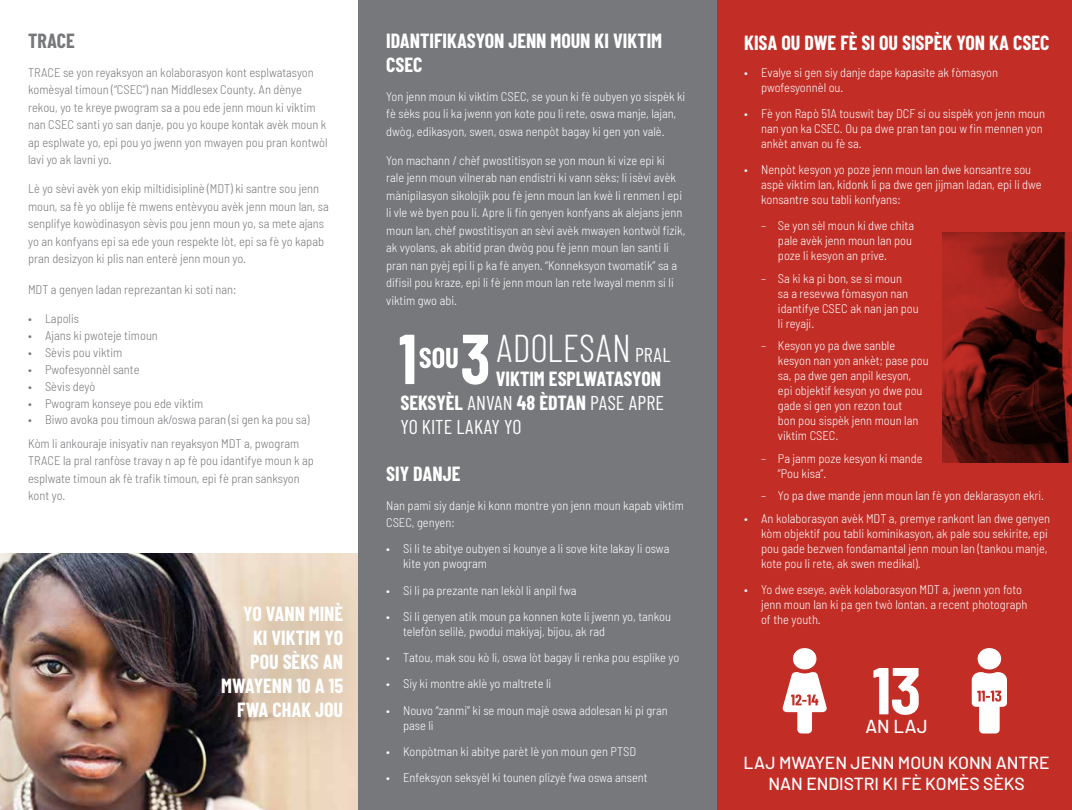
<style>
.page{position:relative;width:1072px;height:810px;background:#fff}
.page>*{position:absolute;margin:0;border:0;box-sizing:border-box;transform-origin:0 0}
.t1{font:700 66.25px "Barlow Condensed";color:#fff}
.t2{font:300 38.75px "Barlow Condensed";letter-spacing:-.005em;color:#fff}
.t3{font:700 20px/24px "Barlow Condensed";letter-spacing:-.005em;color:#fff}
.t4{font:700 20px "Barlow Condensed";letter-spacing:-.005em;color:#77787b}
.t5{font:500 18.75px "Barlow";color:#fff}
.t6{font:500 17.5px/21px "Barlow";color:#fff;text-align:center}
.t7{font:300 semi-condensed 12.5px/15px "Barlow";color:#fff}
.t8{font:300 semi-condensed 12.5px/17.5px "Barlow";color:#77787b}
.s1{font-weight:400;font-size:20px}
.s2{font-weight:400}
</style>
<div class="page">
<div style="left:707px;top:0;width:365px;height:810px;background:#c22d26"></div>
<img style="left:0;top:554px;width:358px;height:256px">
<div style="left:181px;top:563px;width:205px;height:197px;background:#594831;opacity:.44"></div>
<div style="left:358px;top:0;width:358px;height:810px;background:#77787b"></div>
<svg style="left:782px;top:648px;width:45px;height:86px"></svg>
<svg style="left:971px;top:648px;width:36px;height:86px"></svg>
<svg style="left:400px;top:335px;width:88px;height:49px"></svg>
<img style="left:942px;top:232px;width:130px;height:230px">
<h3 class="t4" style="left:28px;top:29px;width:48px">TRACE</h3>
<p class="t8" style="left:28px;top:63px;width:301px">TRACE se yon reyaksyon an kolaborasyon kont esplwatasyon komèsyal timoun (“CSEC”) nan Middlesex County. An dènye rekou, yo te kreye pwogram sa a pou ede jenn moun ki viktim nan CSEC santi yo san danje, pou yo koupe kontak avèk moun k ap esplwate yo, epi pou yo jwenn yon mwayen pou pran kontwòl lavi yo ak lavni yo.</p>
<p class="t8" style="left:28px;top:180px;width:302px">Lè yo sèvi avèk yon ekip miltidisiplinè (MDT) ki santre sou jenn moun, sa fè yo oblije fè mwens entèvyou avèk jenn moun lan, sa senplifye kowòdinasyon sèvis pou jenn moun yo, sa mete ajans yo an konfyans epi sa ede youn respekte lòt, epi sa fè yo kapab pran desizyon ki plis nan enterè jenn moun yo.</p>
<p class="t8" style="left:28px;top:281px;width:210px">MDT a genyen ladan reprezantan ki soti nan:</p>
<p class="t8" style="left:28px;top:310px;width:52px">• Lapolis</p>
<p class="t8" style="left:28px;top:326px;width:131px">• Ajans ki pwoteje timoun</p>
<p class="t8" style="left:28px;top:343px;width:96px">• Sèvis pou viktim</p>
<p class="t8" style="left:28px;top:360px;width:113px">• Pwofesyonnèl sante</p>
<p class="t8" style="left:28px;top:377px;width:69px">• Sèvis deyò</p>
<p class="t8" style="left:28px;top:394px;width:177px">• Pwogram konseye pou ede viktim</p>
<p class="t8" style="left:28px;top:408px;width:283px;line-height:23.1px">• Biwo avoka pou timoun ak/oswa paran (si gen ka pou sa)<br>Kòm li ankouraje inisyativ nan reyaksyon MDT a, pwogram</p>
<p class="t8" style="left:28px;top:451px;width:287px">TRACE la pral ranfòse travay n ap fè pou idantifye moun k ap esplwate timoun ak fè trafik timoun, epi fè pran sanksyon kont yo.</p>
<h3 class="t3" style="left:221px;top:601px;width:123px;text-align:right">YO VANN MINÈ<br>KI VIKTIM YO<br>POU SÈKS AN<br>MWAYENN 10 A 15<br>FWA CHAK JOU</h3>
<h3 class="t3" style="left:386px;top:28px;width:277px">IDANTIFIKASYON JENN MOUN KI VIKTIM<br>CSEC</h3>
<p class="t7" style="left:386px;top:87px;width:301px;line-height:17.5px">Yon jenn moun ki viktim CSEC, se youn ki fè oubyen yo sispèk ki fè sèks pou li ka jwenn yon kote pou li rete, oswa manje, lajan, dwòg, edikasyon, swen, oswa nenpòt bagay ki gen yon valè.</p>
<p class="t7" style="left:386px;top:151px;width:301px;line-height:17.5px">Yon machann / chèf pwostitisyon se yon moun ki vize epi ki rale jenn moun vilnerab nan endistri ki vann sèks; li isèvi avèk mànipilasyon sikolojik pou fè jenn moun lan kwè li renmen l epi li vle wè byen pou li. Apre li fin genyen konfyans ak alejans jenn moun lan, chèf pwostitisyon an sèvi avèk mwayen kontwòl fizik, ak vyolans, ak abitid pran dwòg pou fè jenn moun lan santi li pran nan pyèj epi li p ka fè anyen. “Konneksyon twomatik” sa a difisil pou kraze, epi li fè jenn moun lan rete lwayal menm si li viktim gwo abi.</p>
<h2 class="t2" style="left:496px;top:324px;width:176px">ADOLESAN <span class="s1">PRAL</span></h2>
<h3 class="t3" style="left:400px;top:366px;width:265px;text-indent:95px">VIKTIM ESPLWATASYON<br>SEKSYÈL <span class="s2">ANVAN</span> 48 ÈDTAN <span class="s2">PASE APRE<br>YO KITE LAKAY YO</span></h3>
<h3 class="t3" style="left:386px;top:461px;width:76px">SIY DANJE</h3>
<p class="t7" style="left:386px;top:496px;width:299px;line-height:17.5px">Nan pami siy danje ki konn montre yon jenn moun kapab viktim<br>CSEC, genyen:</p>
<p class="t7" style="left:403px;top:541px;width:268px;text-indent:-17px">• Si li te abitye oubyen si kounye a li sove kite lakay li oswa kite yon pwogram</p>
<p class="t7" style="left:386px;top:582px;width:192px">• Si li pa prezante nan lekòl li anpil fwa</p>
<p class="t7" style="left:403px;top:609px;width:269px;text-indent:-17px">• Si li genyen atik moun pa konnen kote li jwenn yo, tankou telefòn selilè, pwodui makiyaj, bijou, ak rad</p>
<p class="t7" style="left:386px;top:650px;width:294px">• Tatou, mak sou kò li, oswa lòt bagay li renka pou esplike yo</p>
<p class="t7" style="left:386px;top:676px;width:167px">• Siy ki montre aklè yo maltrete li</p>
<p class="t7" style="left:403px;top:702px;width:266px;text-indent:-17px">• Nouvo “zanmi” ki se moun majè oswa adolesan ki pi gran pase li</p>
<p class="t7" style="left:386px;top:744px;width:251px">• Konpòtman ki abitye parèt lè yon moun gen PTSD</p>
<p class="t7" style="left:386px;top:770px;width:263px">• Enfeksyon seksyèl ki tounen plizyè fwa oswa ansent</p>
<h3 class="t3" style="left:744px;top:31px;width:307px">KISA OU DWE FÈ SI OU SISPÈK YON KA CSEC</h3>
<p class="t7" style="left:761px;top:64px;width:238px;text-indent:-17px">• Evalye si gen siy danje dape kapasite ak fòmasyon pwofesyonnèl ou.</p>
<p class="t7" style="left:761px;top:106px;width:285px;text-indent:-17px">• Fè yon Rapò 51A touswit bay DCF si ou sispèk yon jenn moun nan yon ka CSEC. Ou pa dwe pran tan pou w fin mennen yon ankèt anvan ou fè sa.</p>
<p class="t7" style="left:761px;top:162px;width:282px;text-indent:-17px">• Nenpòt kesyon yo poze jenn moun lan dwe konsantre sou aspè viktim lan, kidonk li pa dwe gen jijman ladan, epi li dwe konsantre sou tabli konfyans:</p>
<p class="t7" style="left:778px;top:218px;width:138px;text-indent:-17px">– Se yon sèl moun ki dwe chita pale avèk jenn moun lan pou poze li kesyon an prive.</p>
<p class="t7" style="left:778px;top:270px;width:142px;text-indent:-17px">– Sa ki ka pi bon, se si moun<br>sa a resevwa fòmasyon nan idantifye CSEC ak nan jan pou li reyaji.</p>
<p class="t7" style="left:778px;top:338px;width:152px;text-indent:-17px">– Kesyon yo pa dwe sanble kesyon nan yon ankèt; pase pou sa, pa dwe gen anpil kesyon, epi objektif kesyon yo dwe pou gade si gen yon rezon tout<br>bon pou sispèk jenn moun lan viktim CSEC.</p>
<p class="t7" style="left:778px;top:450px;width:146px;text-indent:-17px">– Pa janm poze kesyon ki mande “Pou kisa”.</p>
<p class="t7" style="left:761px;top:488px;width:285px">– Yo pa dwe mande jenn moun lan fè yon deklarasyon ekri.</p>
<p class="t7" style="left:761px;top:510px;width:291px;text-indent:-17px">• An kolaborasyon avèk MDT a, premye rankont lan dwe genyen kòm objektif pou tabli kominikasyon, ak pale sou sekirite, epi pou gade bezwen fondamantal jenn moun lan (tankou manje, kote pou li rete, ak swen medikal).</p>
<p class="t7" style="left:761px;top:581px;width:268px;text-indent:-17px">• Yo dwe eseye, avèk kolaborasyon MDT a, jwenn yon foto jenn moun lan ki pa gen twò lontan. a recent photograph of the youth.</p>
<h1 class="t1" style="left:872px;top:649px;width:50px">13</h1>
<h3 class="t5" style="left:865px;top:715px;width:64px">AN LAJ</h3>
<h3 class="t6" style="left:743px;top:751px;width:308px">LAJ MWAYEN JENN MOUN KONN ANTRE<br>NAN ENDISTRI KI FÈ KOMÈS SÈKS</h3>
</div>
